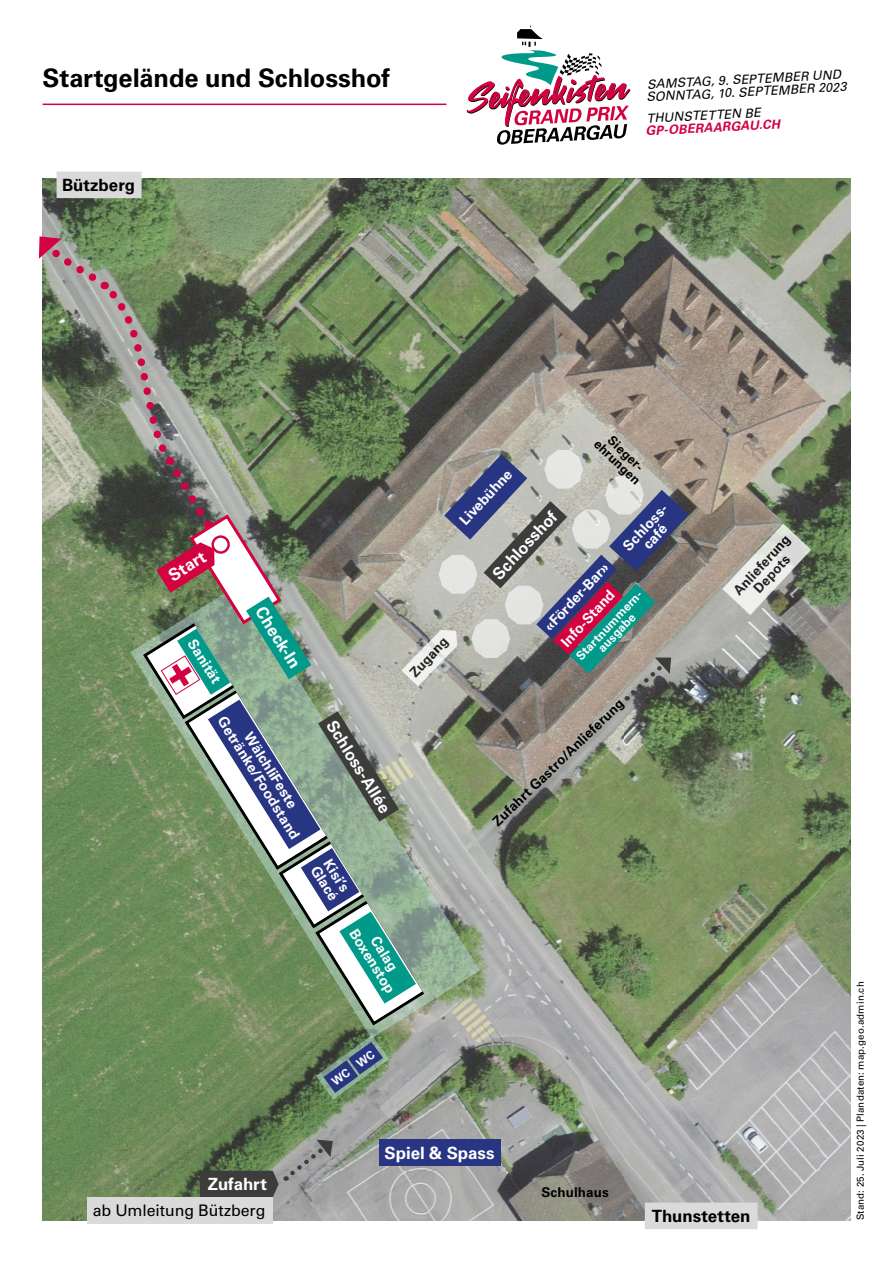
<style>
.page{position:relative;width:893px;height:1263px;background:#fff}
.page>*{position:absolute;margin:0;border:0;box-sizing:border-box;transform-origin:0 0}
.t1{font:700 25.5px "Univers LT Pro 65";letter-spacing:-.005em;color:#000}
.t2{font:700 16.8px "Univers LT Pro 65";letter-spacing:-.005em;color:#fff}
.t3{font:700 16.8px "Univers LT Pro 65";color:#000}
.t4{font:700 16.5px "Univers LT Pro 65";color:#fff}
.t5{font:15.9px "Univers LT Pro 55 Roman";letter-spacing:-.005em;color:#000}
.t6{font:700 14.25px/14.2px "Univers LT Pro 65";color:#fff;text-align:center}
.t7{font:700 13.5px/13.5px "Univers LT Pro 65";letter-spacing:.005em;color:#000;text-align:center}
.t8{font:700 12.75px "Univers LT Pro 65";color:#000}
.t9{font:italic 12.6px/12.6px "Univers LT Pro 55";color:#000}
.t10{font:italic 700 12.6px "Univers LT Pro 65";color:#d30240}
.t11{font:700 12px/10.5px "Univers LT Pro 65";color:#fff;text-align:center}
.t12{font:9.75px "Univers LT Pro 55 Roman";letter-spacing:.015em;color:#000}
</style>
<div class="page">
<img style="left:43px;top:178px;width:807px;height:1042px">
<svg style="left:130px;top:1027px;width:350px;height:11px;background:#80936f"></svg>
<svg style="left:286px;top:1140px;width:47px;height:41px;background:#929591"></svg>
<svg style="left:467px;top:26px;width:163px;height:119px"></svg>
<hr style="left:43px;top:104px;width:403px;height:1px;background:#d30240">
<div style="left:57px;top:171px;width:85px;height:27px;background:#dadada"></div>
<div style="left:645px;top:1202px;width:112px;height:27px;background:#dadada"></div>
<div style="left:200px;top:1171px;width:79px;height:26px;background:#3c3c3b"></div>
<div style="left:88px;top:1197px;width:185px;height:27px;background:#dadada"></div>
<svg style="left:722px;top:524px;width:89px;height:91px;background:#b2b1a9"></svg>
<svg style="left:39px;top:236px;width:649px;height:791px;background:#828e79"></svg>
<div style="left:379px;top:1140px;width:122px;height:26px;background:#283583"></div>
<svg style="left:316px;top:1035px;width:73px;height:64px;background:#5e726f"></svg>
<h1 class="t1" style="left:43px;top:60px;width:349px">Startgelände und Schlosshof</h1>
<p class="t3" style="left:62px;top:173px;width:75px">Bützberg</p>
<p class="t9" style="left:645px;top:78px;width:202px;rotate:-3deg">SAMSTAG, 9. SEPTEMBER UND<br>SONNTAG, 10. SEPTEMBER 2023</p>
<p class="t9" style="left:646px;top:112px;width:116px;rotate:-3deg">THUNSTETTEN BE</p>
<p class="t10" style="left:645px;top:122px;width:136px;rotate:-3deg">GP-OBERAARGAU.CH</p>
<p class="t2" style="left:164px;top:567px;width:42px;rotate:-32deg">Start</p>
<p class="t6" style="left:198px;top:636px;width:51px;rotate:58deg">Sanität</p>
<p class="t2" style="left:270px;top:602px;width:71px;rotate:58deg">Check-In</p>
<p class="t6" style="left:240px;top:706px;width:143px;rotate:58deg">WälchliFeste<br>Getränke/Foodstand</p>
<p class="t4" style="left:341px;top:716px;width:107px;rotate:58deg">Schloss-Allée</p>
<p class="t6" style="left:333px;top:855px;width:40px;text-align:left;rotate:58deg">Kisi‘s<br>Glacé</p>
<p class="t6" style="left:372px;top:918px;width:75px;rotate:58deg">Calag<br>Boxenstop</p>
<p class="t7" style="left:407px;top:669px;width:50px;rotate:-47deg">Zugang</p>
<p class="t8" style="left:616px;top:431px;width:48px;rotate:44deg">Sieger-</p>
<p class="t8" style="left:602px;top:435px;width:60px;rotate:44deg">ehrungen</p>
<p class="t6" style="left:456px;top:517px;width:71px;rotate:-47deg">Livebühne</p>
<p class="t6" style="left:620px;top:543px;width:59px;line-height:13.5px;rotate:-47deg">Schloss&shy;café</p>
<p class="t4" style="left:487px;top:569px;width:88px;rotate:-47deg">Schlosshof</p>
<p class="t6" style="left:538px;top:620px;width:89px;line-height:23px;text-align:left;rotate:-47deg">«Förder-Bar»<br>Info-Stand</p>
<p class="t11" style="left:574px;top:654px;width:92px;rotate:-47deg">Startnummern&shy;ausgabe</p>
<p class="t7" style="left:490px;top:818px;width:178px;rotate:-44deg">Zufahrt Gastro/Anlieferung</p>
<p class="t7" style="left:731px;top:587px;width:77px;rotate:-47deg">Anlieferung<br>Depots</p>
<p class="t2" style="left:208px;top:1172px;width:61px">Zufahrt</p>
<p class="t5" style="left:93px;top:1199px;width:174px">ab Umleitung Bützberg</p>
<p class="t2" style="left:385px;top:1141px;width:111px">Spiel &amp; Spass</p>
<p class="t7" style="left:541px;top:1185px;width:69px">Schulhaus</p>
<p class="t3" style="left:652px;top:1204px;width:100px">Thunstetten</p>
<p class="t12" style="left:854px;top:1220px;width:240px;rotate:-90deg">Stand: 25. Juli 2023 | Plandaten: map.geo.admin.ch</p>
</div>
